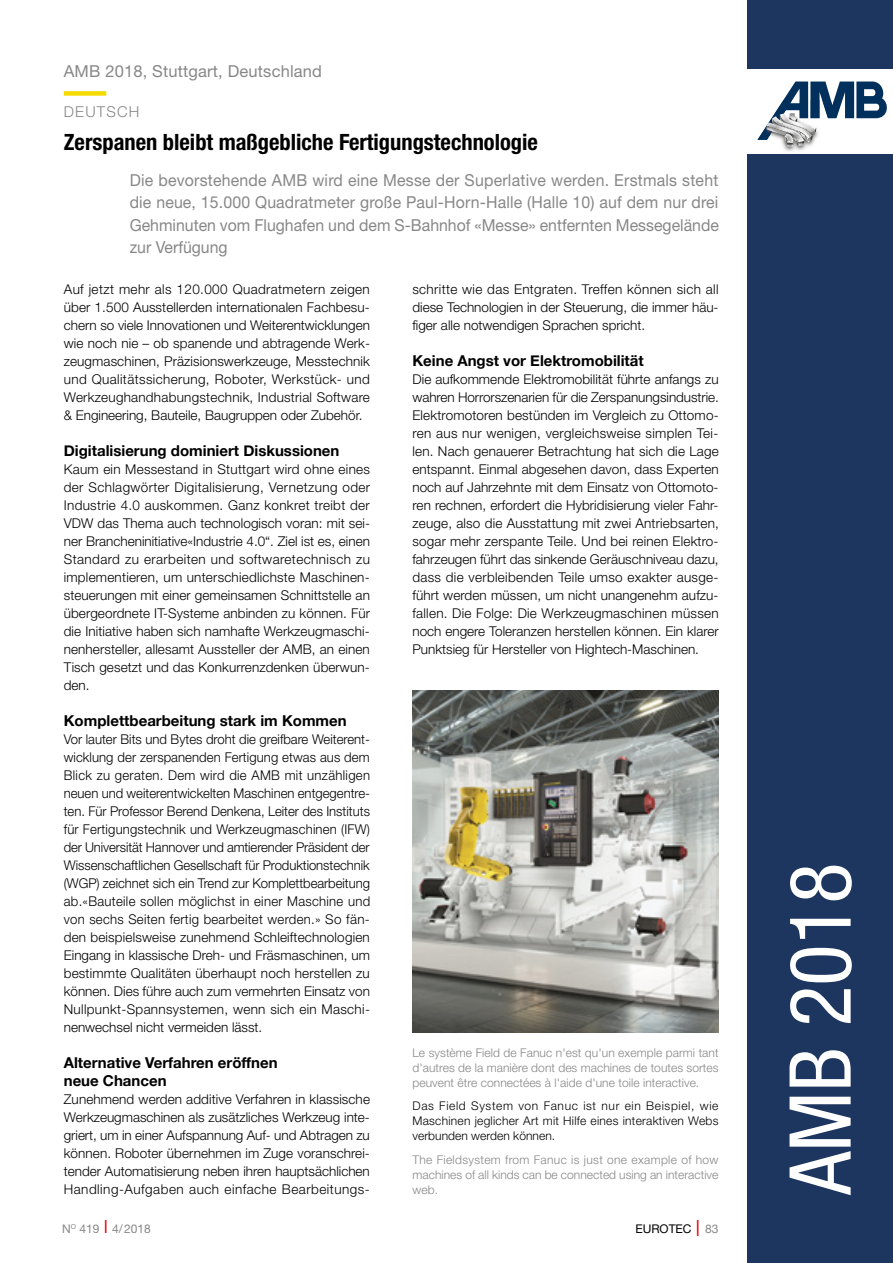
<style>
.page{position:relative;width:893px;height:1263px;background:#fff}
.page>*{position:absolute;margin:0;border:0;box-sizing:border-box;transform-origin:0 0}
.t1{font:condensed 85.5px "Helvetica Neue";color:#fff}
.t2{font:700 condensed 22.5px "Helvetica Neue";color:#000}
.t3{font:16.5px/22.5px "Helvetica Neue";color:#878787;text-align:justify;scale:.96 1}
.t4{font:16.5px "Helvetica Neue";color:#878787}
.t5{font:700 15px/18px "Helvetica Neue";color:#000}
.t6{font:300 15px "Helvetica Neue";letter-spacing:.08em;color:#878787}
.t7{font:300 13.5px/18px "Helvetica Neue";color:#000;text-align:justify}
.t8{font:300 12px/15px "Helvetica Neue";letter-spacing:.005em;color:#878787;text-align:justify}
.t9{font:300 12px/15px "Helvetica Neue";letter-spacing:.02em;color:#000;text-align:justify}
.t10{font:12px "Helvetica Neue";color:#878787}
.t11{font:12px "Helvetica Neue";color:#000}
.s1{font-weight:300;font-stretch:condensed;font-size:22.5px;color:#e30613}
.s2{color:#878787}
</style>
<div class="page">
<div style="left:64px;top:91px;width:42px;height:5px;background:#f5db00"></div>
<div style="left:747px;top:0;width:146px;height:1263px;background:#1c3660"></div>
<div style="left:739px;top:69px;width:154px;height:85px;background:#fff"></div>
<img style="left:783px;top:147px;width:23px;height:5px">
<svg style="left:757px;top:82px;width:130px;height:65px"></svg>
<img style="left:412px;top:690px;width:307px;height:342px">
<p class="t4" style="left:64px;top:61px;width:260px">AMB 2018, Stuttgart, Deutschland</p>
<p class="t6" style="left:64px;top:102px;width:77px">DEUTSCH</p>
<h2 class="t2" style="left:64px;top:129px;width:476px">Zerspanen bleibt maßgebliche Fertigungstechnologie</h2>
<p class="t3" style="left:130px;top:168px;width:615px">Die bevorstehende AMB wird eine Messe der Superlative werden. Erstmals steht die neue, 15.000 Quadratmeter große Paul-Horn-Halle (Halle 10) auf dem nur drei Gehminuten vom Flughafen und dem S-Bahnhof «Messe» entfernten Messegelände zur Verfügung</p>
<p class="t7" style="left:64px;top:280px;width:308px">Auf jetzt mehr als 120.000 Quadratmetern zeigen über 1.500 Ausstellerden internationalen Fachbesu&shy;chern so viele Innovationen und Weiterentwicklungen wie noch nie – ob spanende und abtragende Werk&shy;zeugmaschinen, Präzisionswerkzeuge, Messtechnik und Qualitätssicherung, Roboter, Werkstück- und Werkzeughandhabungstechnik, Industrial Software &amp; Engineering, Bauteile, Baugruppen oder Zubehör.</p>
<p class="t5" style="left:64px;top:442px;width:277px">Digitalisierung dominiert Diskussionen</p>
<p class="t7" style="left:64px;top:460px;width:308px">Kaum ein Messestand in Stuttgart wird ohne eines der Schlagwörter Digitalisierung, Vernetzung oder Industrie 4.0 auskommen. Ganz konkret treibt der VDW das Thema auch technologisch voran: mit sei&shy;ner Brancheninitiative«Industrie 4.0“. Ziel ist es, einen Standard zu erarbeiten und softwaretechnisch zu implementieren, um unterschiedlichste Maschinen&shy;steuerungen mit einer gemeinsamen Schnittstelle an übergeordnete IT-Systeme anbinden zu können. Für die Initiative haben sich namhafte Werkzeugmaschi&shy;nenhersteller, allesamt Aussteller der AMB, an einen Tisch gesetzt und das Konkurrenzdenken überwun&shy;den.</p>
<p class="t5" style="left:64px;top:712px;width:284px">Komplettbearbeitung stark im Kommen</p>
<p class="t7" style="left:64px;top:730px;width:308px">Vor lauter Bits und Bytes droht die greifbare Weiterent&shy;wicklung der zerspanenden Fertigung etwas aus dem Blick zu geraten. Dem wird die AMB mit unzähligen neuen und weiterentwickelten Maschinen entgegentre&shy;ten. Für Professor Berend Denkena, Leiter des Instituts für Fertigungstechnik und Werkzeugmaschinen (IFW) der Universität Hannover und amtierender Präsident der Wissenschaftlichen Gesellschaft für Produktionstechnik (WGP) zeichnet sich ein Trend zur Komplettbearbeitung ab.«Bauteile sollen möglichst in einer Maschine und von sechs Seiten fertig bearbeitet werden.» So fän&shy;den beispielsweise zunehmend Schleiftechnologien Eingang in klassische Dreh- und Fräsmaschinen, um bestimmte Qualitäten überhaupt noch herstellen zu können. Dies führe auch zum vermehrten Einsatz von Nullpunkt-Spannsystemen, wenn sich ein Maschi&shy;nenwechsel nicht vermeiden lässt.</p>
<p class="t5" style="left:64px;top:1054px;width:215px">Alternative Verfahren eröffnen neue Chancen</p>
<p class="t7" style="left:64px;top:1090px;width:308px">Zunehmend werden additive Verfahren in klassische Werkzeugmaschinen als zusätzliches Werkzeug inte&shy;griert, um in einer Aufspannung Auf- und Abtragen zu können. Roboter übernehmen im Zuge voranschrei&shy;tender Automatisierung neben ihren hauptsächlichen Handling-Aufgaben auch einfache Bearbeitungs-</p>
<p class="t7" style="left:412px;top:280px;width:308px">schritte wie das Entgraten. Treffen können sich all diese Technologien in der Steuerung, die immer häu&shy;figer alle notwendigen Sprachen spricht.</p>
<p class="t5" style="left:412px;top:352px;width:233px">Keine Angst vor Elektromobilität</p>
<p class="t7" style="left:412px;top:370px;width:308px">Die aufkommende Elektromobilität führte anfangs zu wahren Horrorszenarien für die Zerspanungsindustrie.<br>Elektromotoren bestünden im Vergleich zu Ottomo&shy;ren aus nur wenigen, vergleichsweise simplen Tei&shy;len. Nach genauerer Betrachtung hat sich die Lage entspannt. Einmal abgesehen davon, dass Experten noch auf Jahrzehnte mit dem Einsatz von Ottomoto&shy;ren rechnen, erfordert die Hybridisierung vieler Fahr&shy;zeuge, also die Ausstattung mit zwei Antriebsarten, sogar mehr zerspante Teile. Und bei reinen Elektro&shy;fahrzeugen führt das sinkende Geräuschniveau dazu, dass die verbleibenden Teile umso exakter ausge&shy;führt werden müssen, um nicht unangenehm aufzu&shy;fallen. Die Folge: Die Werkzeugmaschinen müssen noch engere Toleranzen herstellen können. Ein klarer Punktsieg für Hersteller von Hightech-Maschinen.</p>
<p class="t8" style="left:412px;top:1044px;width:308px">Le système Field de Fanuc n'est qu'un exemple parmi tant d'autres de la manière dont des machines de toutes sortes peuvent être connectées à l'aide d'une toile interactive.</p>
<p class="t9" style="left:412px;top:1098px;width:308px">Das Field System von Fanuc ist nur ein Beispiel, wie Maschinen jeglicher Art mit Hilfe eines interaktiven Webs verbunden werden können.</p>
<p class="t8" style="left:412px;top:1151px;width:307px">The Fieldsystem from Fanuc is just one example of how machines of all kinds can be connected using an interactive web.</p>
<p class="t10" style="left:62px;top:1221px;width:90px">N<sup>O</sup> 419 <span class="s1">I</span> 4/2018</p>
<p class="t11" style="left:635px;top:1221px;width:85px">EUROTEC <span class="s1">I</span> <span class="s2">83</span></p>
<h1 class="t1" style="left:771px;top:1194px;width:333px;rotate:-90deg">AMB 2018</h1>
</div>
